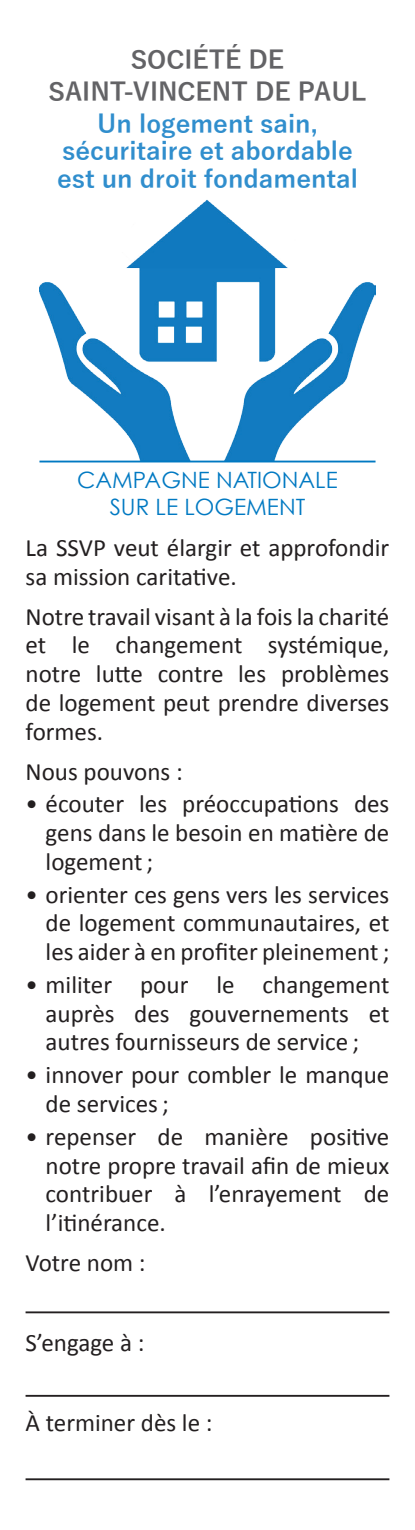
<style>
.page{position:relative;width:415px;height:1530px;background:#fff}
.page>*{position:absolute;margin:0;border:0;box-sizing:border-box;transform-origin:0 0}
.t1{font:25px/28.8px "Calibri";color:#231f20;text-align:justify}
.t2{font:700 25px/27.5px "Yu Gothic";color:#308ecd;text-align:center}
.t3{font:700 25px/32.2px "Yu Gothic";color:#636366;text-align:center}
.t4{font:22.5px/27px "Century Gothic";color:#0079c2;text-align:center}
</style>
<div class="page">
<img style="left:39px;top:200px;width:336px;height:261px">
<hr style="left:39px;top:461px;width:336px;height:1px;background:#0079c2">
<hr style="left:25px;top:1311px;width:363px;height:2px;background:#231f20">
<hr style="left:25px;top:1395px;width:363px;height:2px;background:#231f20">
<hr style="left:25px;top:1478px;width:363px;height:2px;background:#231f20">
<p class="t3" style="left:48px;top:44px;width:319px">SOCIÉTÉ DE<br>SAINT-VINCENT DE PAUL</p>
<p class="t2" style="left:57px;top:111px;width:302px">Un logement sain, sécuritaire et abordable est un droit fondamental</p>
<p class="t4" style="left:77px;top:466px;width:261px">CAMPAGNE NATIONALE<br>SUR LE LOGEMENT</p>
<p class="t1" style="left:25px;top:532px;width:364px">La SSVP veut élargir et approfondir sa mission caritative.</p>
<p class="t1" style="left:25px;top:601px;width:365px">Notre travail visant à la fois la charité et le changement systémique, notre lutte contre les problèmes de logement peut prendre diverses formes.</p>
<p class="t1" style="left:25px;top:756px;width:158px">Nous pouvons :</p>
<p class="t1" style="left:46px;top:788px;width:344px;text-indent:-20px">• écouter les préoccupations des gens dans le besoin en matière de logement ;</p>
<p class="t1" style="left:46px;top:879px;width:345px;text-indent:-20px">• orienter ces gens vers les services de logement communautaires, et les aider à en profiter pleinement ;</p>
<p class="t1" style="left:46px;top:969px;width:345px;text-indent:-20px">• militer pour le changement auprès des gouvernements et autres fournisseurs de service ;</p>
<p class="t1" style="left:46px;top:1059px;width:344px;text-indent:-20px">• innover pour combler le manque de services ;</p>
<p class="t1" style="left:46px;top:1121px;width:345px;text-indent:-20px">• repenser de manière positive notre propre travail afin de mieux contribuer à l’enrayement de l’itinérance.</p>
<p class="t1" style="left:26px;top:1247px;width:121px">Votre nom :</p>
<p class="t1" style="left:26px;top:1327px;width:120px">S’engage à :</p>
<p class="t1" style="left:26px;top:1407px;width:188px">À terminer dès le :</p>
</div>
